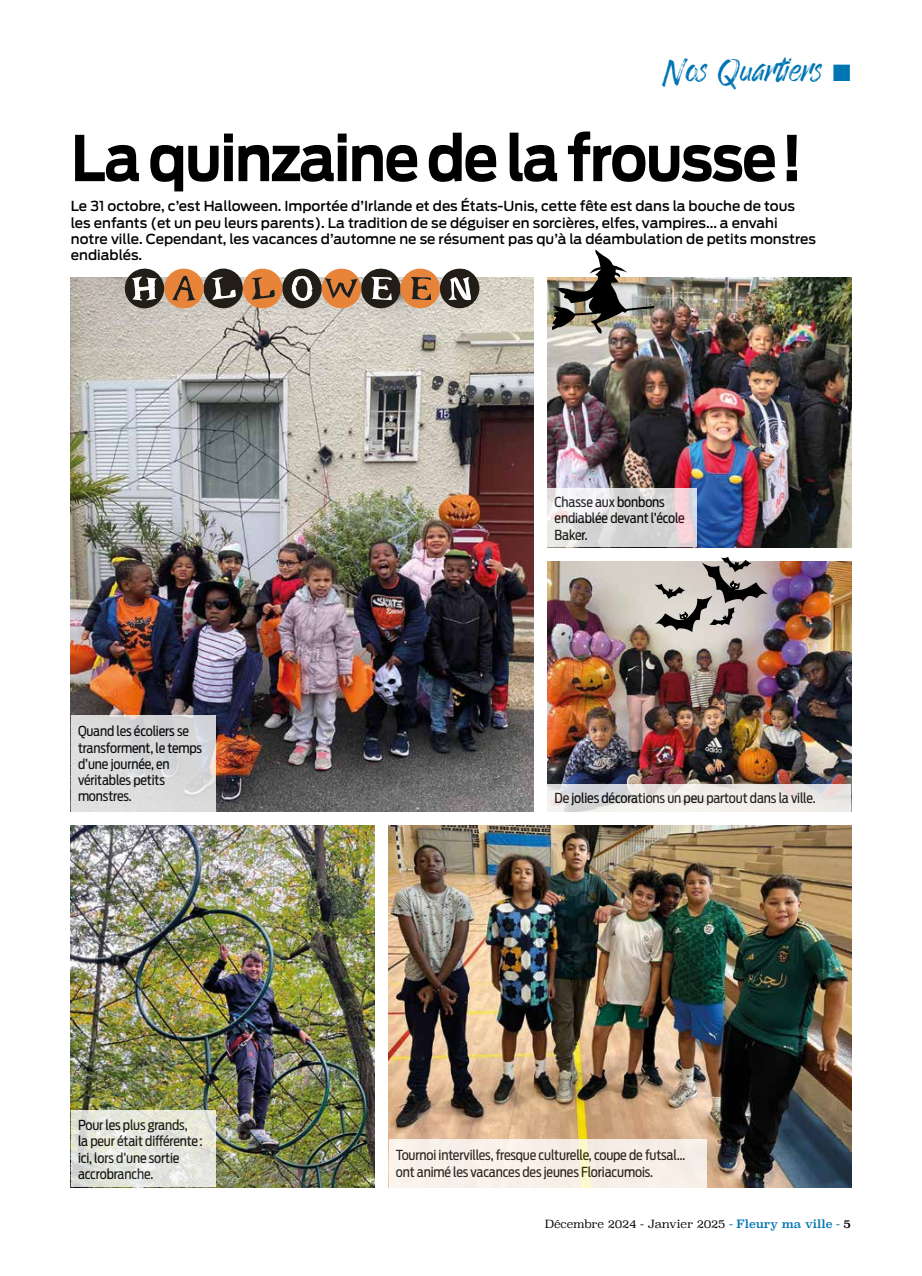
<style>
.page{position:relative;width:922px;height:1276px;background:#fff}
.page>*{position:absolute;margin:0;border:0;box-sizing:border-box;transform-origin:0 0}
.t1{font:700 62.5px "Antenna";letter-spacing:-.03em;color:#000;scale:.9 1}
.t2{font:33.75px "Enjoythe Ride";color:#0075b3}
.t3{font:13.75px/16.2px "Antenna Cond";letter-spacing:-.01em;color:#000}
.t4{font:500 13.75px/16.2px "Antenna";color:#000}
.t5{font:300 11.25px "Superclarendon";letter-spacing:-.01em;color:#000}
.s1{font-weight:400;color:#0075b3}
.s2{font-weight:400}
</style>
<div class="page">
<img style="left:71px;top:278px;width:462px;height:533px">
<img style="left:388px;top:826px;width:462px;height:361px">
<img style="left:71px;top:826px;width:303px;height:361px">
<img style="left:547px;top:278px;width:303px;height:269px">
<img style="left:547px;top:561px;width:303px;height:223px">
<div style="left:71px;top:715px;width:144px;height:96px;background:#dadadb"></div>
<svg style="left:547px;top:489px;width:149px;height:58px"></svg>
<svg style="left:547px;top:784px;width:303px;height:27px;background:#e8e5e4"></svg>
<div style="left:388px;top:1138px;width:318px;height:49px;background:#f7efe8"></div>
<svg style="left:71px;top:1110px;width:144px;height:77px;background:#e3e5dd"></svg>
<svg style="left:654px;top:556px;width:113px;height:76px;background:#a9a4a0"></svg>
<img style="left:552px;top:249px;width:102px;height:85px">
<svg style="left:123px;top:268px;width:357px;height:44px;background:#9e816a"></svg>
<h2 class="t2" style="left:665px;top:50px;width:187px">Nos Quartiers ■</h2>
<h1 class="t1" style="left:71px;top:121px;width:814px">La quinzaine de la frousse!</h1>
<p class="t4" style="left:71px;top:198px;width:746px">Le 31 octobre, c’est Halloween. Importée d’Irlande et des États-Unis, cette fête est dans la bouche de tous les enfants (et un peu leurs parents). La tradition de se déguiser en sorcières, elfes, vampires... a envahi notre ville. Cependant, les vacances d’automne ne se résument pas qu’à la déambulation de petits monstres endiablés.</p>
<p class="t3" style="left:78px;top:723px;width:125px">Quand les écoliers se transforment, le temps d’une journée, en véritables petits monstres.</p>
<p class="t3" style="left:78px;top:1117px;width:126px">Pour les plus grands,<br>la peur était différente: ici, lors d’une sortie accrobranche.</p>
<p class="t3" style="left:554px;top:494px;width:132px">Chasse aux bonbons endiablée devant l’école<br>Baker.</p>
<p class="t3" style="left:554px;top:790px;width:262px">De jolies décorations un peu partout dans la ville.</p>
<p class="t3" style="left:395px;top:1147px;width:291px">Tournoi intervilles, fresque culturelle, coupe de futsal… ont animé les vacances des jeunes Floriacumois.</p>
<p class="t5" style="left:544px;top:1216px;width:308px">Décembre 2024 - Janvier 2025 <span class="s1">- Fleury ma ville -</span> <span class="s2">5</span></p>
</div>
